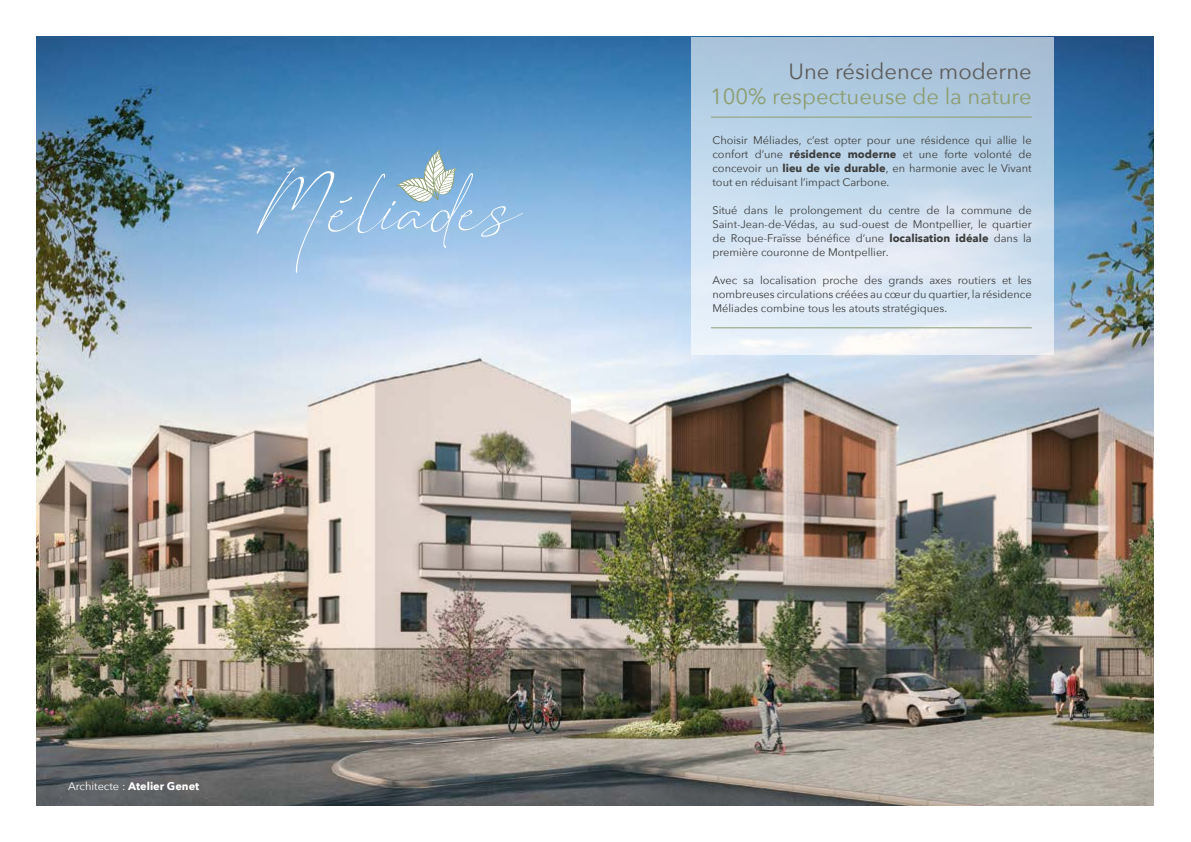
<style>
.page{position:relative;width:1191px;height:842px;background:#fff}
.page>*{position:absolute;margin:0;border:0;box-sizing:border-box;transform-origin:0 0}
.t1{font:22px "Avenir Next";color:#8c9d6e}
.t2{font:22px "Avenir Next";color:#5d5a58}
.t3{font:11px/14px "Avenir Next";color:#3c3c3b;text-align:justify}
.t4{font:700 11px "Avenir Next";color:#fff}
.s1{font-weight:400}
.s2{font-weight:700}
</style>
<div class="page">
<img style="left:36px;top:37px;width:1117px;height:768px">
<svg style="left:691px;top:37px;width:363px;height:317px;background:#c7daea"></svg>
<svg style="left:256px;top:149px;width:267px;height:124px;background:#92bbdf"></svg>
<hr style="left:711px;top:117px;width:320px;height:1px;background:#8c9d6e">
<hr style="left:711px;top:327px;width:320px;height:1px;background:#8c9d6e">
<p class="t4" style="left:68px;top:776px;width:133px"><span class="s1">Architecte :</span> Atelier Genet</p>
<h1 class="t2" style="left:788px;top:53px;width:245px">Une résidence moderne</h1>
<h1 class="t1" style="left:710px;top:78px;width:323px">100% respectueuse de la nature</h1>
<p class="t3" style="left:712px;top:133px;width:321px">Choisir Méliades, c’est opter pour une résidence qui allie le confort d’une <span class="s2">résidence moderne</span> et une forte volonté de concevoir un <span class="s2">lieu de vie durable</span>, en harmonie avec le Vivant tout en réduisant l’impact Carbone.</p>
<p class="t3" style="left:712px;top:203px;width:321px">Situé dans le prolongement du centre de la commune de Saint-Jean-de-Védas, au sud-ouest de Montpellier, le quartier de Roque-Fraïsse bénéfice d’une <span class="s2">localisation idéale</span> dans la première couronne de Montpellier.</p>
<p class="t3" style="left:712px;top:273px;width:321px">Avec sa localisation proche des grands axes routiers et les nombreuses circulations créées au cœur du quartier, la résidence Méliades combine tous les atouts stratégiques.</p>
</div>
